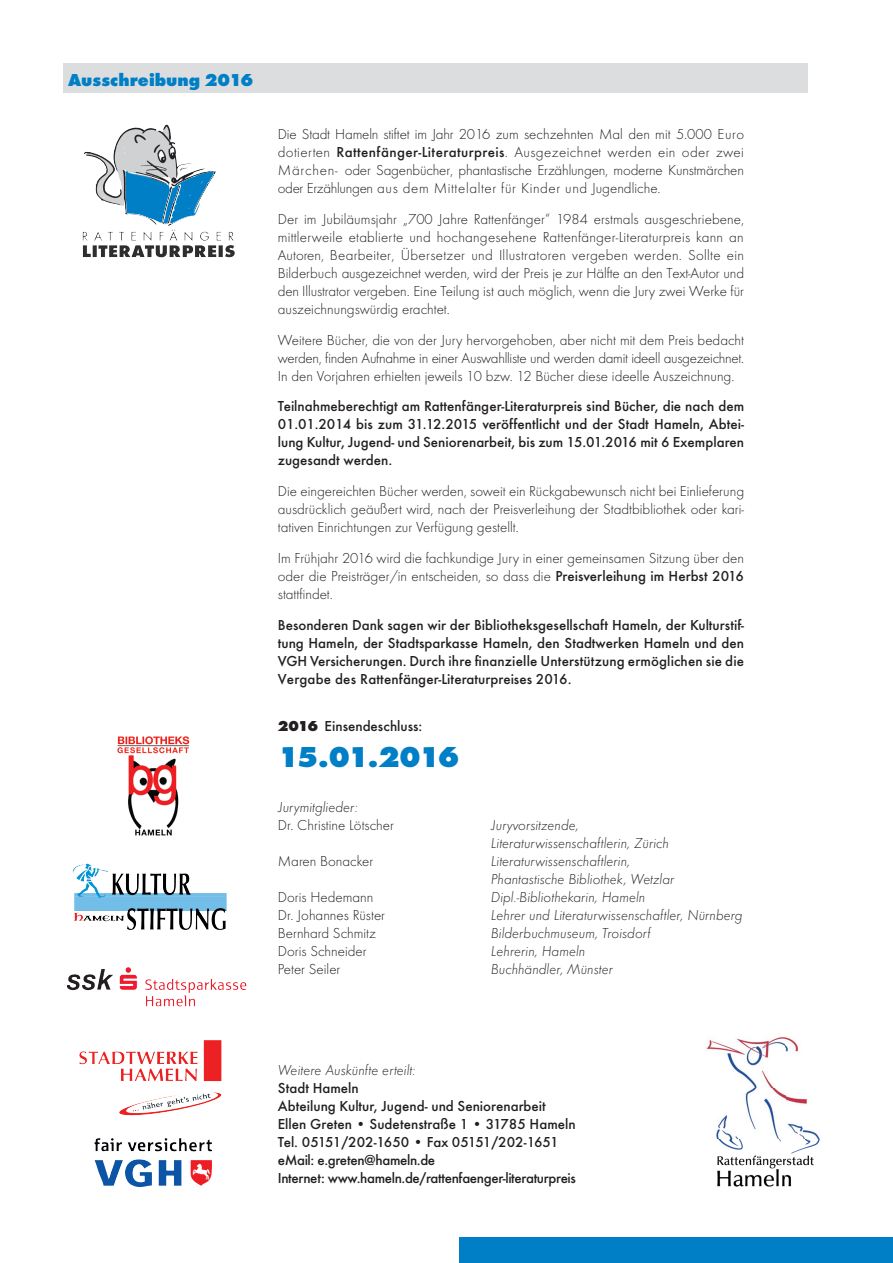
<style>
.page{position:relative;width:893px;height:1263px;background:#fff}
.page>*{position:absolute;margin:0;border:0;box-sizing:border-box;transform-origin:0 0}
.t1{font:800 30px "Futura T";letter-spacing:-.07em;color:#007fc6}
.t2{font:800 18px "Futura T";color:#007fc6}
.t3{font:300 15px/18px "Futura T";color:#231f20;text-align:justify}
.t4{font:500 15px/18px "Futura T";color:#231f20;text-align:justify}
.t5{font:italic 300 15px/18px "Futura T";color:#231f20}
.s1{font-weight:500}
.s2{font-weight:800}
</style>
<div class="page">
<div style="left:64px;top:64px;width:744px;height:29px;background:#dcdddf"></div>
<div style="left:459px;top:1237px;width:434px;height:26px;background:#007fc6"></div>
<img style="left:117px;top:736px;width:73px;height:100px">
<img style="left:73px;top:863px;width:19px;height:11px">
<img style="left:74px;top:897px;width:67px;height:33px">
<img style="left:95px;top:1138px;width:117px;height:14px">
<img style="left:82px;top:967px;width:50px;height:23px">
<img style="left:79px;top:1040px;width:143px;height:41px">
<img style="left:138px;top:172px;width:76px;height:51px">
<img style="left:84px;top:127px;width:79px;height:88px">
<img style="left:706px;top:1037px;width:114px;height:150px">
<p class="t2" style="left:68px;top:69px;width:187px">Ausschreibung 2016</p>
<p class="t3" style="left:278px;top:125px;width:468px">Die Stadt Hameln stiftet im Jahr 2016 zum sechzehnten Mal den mit 5.000 Euro dotierten <span class="s1">Rattenfänger-Literaturpreis</span>. Ausgezeichnet werden ein oder zwei Märchen- oder Sagenbücher, phantastische Erzählungen, moderne Kunstmärchen oder Erzählungen aus dem Mittelalter für Kinder und Jugendliche.</p>
<p class="t3" style="left:278px;top:210px;width:468px">Der im Jubiläumsjahr „700 Jahre Rattenfänger“ 1984 erstmals ausgeschriebene, mittlerweile etablierte und hochangesehene Rattenfänger-Literaturpreis kann an Autoren, Bearbeiter, Übersetzer und Illustratoren vergeben werden. Sollte ein Bilderbuch ausgezeichnet werden, wird der Preis je zur Hälfte an den Text-Autor und den Illustrator vergeben. Eine Teilung ist auch möglich, wenn die Jury zwei Werke für auszeichnungswürdig erachtet.</p>
<p class="t3" style="left:278px;top:330px;width:468px">Weitere Bücher, die von der Jury hervorgehoben, aber nicht mit dem Preis bedacht werden, finden Aufnahme in einer Auswahlliste und werden damit ideell ausgezeichnet.<br>In den Vorjahren erhielten jeweils 10 bzw. 12 Bücher diese ideelle Auszeichnung.</p>
<p class="t4" style="left:278px;top:397px;width:468px">Teilnahmeberechtigt am Rattenfänger-Literaturpreis sind Bücher, die nach dem 01.01.2014 bis zum 31.12.2015 veröffentlicht und der Stadt Hameln, Abtei&shy;lung Kultur, Jugend- und Seniorenarbeit, bis zum 15.01.2016 mit 6 Exemplaren zugesandt werden.</p>
<p class="t3" style="left:278px;top:482px;width:468px">Die eingereichten Bücher werden, soweit ein Rückgabewunsch nicht bei Einlieferung ausdrücklich geäußert wird, nach der Preisverleihung der Stadtbibliothek oder kari&shy;tativen Einrichtungen zur Verfügung gestellt.</p>
<p class="t3" style="left:278px;top:549px;width:468px">Im Frühjahr 2016 wird die fachkundige Jury in einer gemeinsamen Sitzung über den oder die Preisträger/in entscheiden, so dass die <span class="s1">Preisverleihung im Herbst 2016 </span>stattfindet.</p>
<p class="t4" style="left:278px;top:615px;width:468px">Besonderen Dank sagen wir der Bibliotheksgesellschaft Hameln, der Kulturstif&shy;tung Hameln, der Stadtsparkasse Hameln, den Stadtwerken Hameln und den VGH Versicherungen. Durch ihre finanzielle Unterstützung ermöglichen sie die Vergabe des Rattenfänger-Literaturpreises 2016.</p>
<p class="t4" style="left:278px;top:717px;width:146px"><span class="s2">2016</span> Einsendeschluss:</p>
<h1 class="t1" style="left:278px;top:739px;width:183px">15.01.2016</h1>
<p class="t5" style="left:278px;top:797px;width:81px">Jurymitglieder:</p>
<p class="t3" style="left:278px;top:815px;width:118px">Dr. Christine Lötscher</p>
<p class="t5" style="left:491px;top:815px;width:180px">Juryvorsitzende,<br>Literaturwissenschaftlerin, Zürich</p>
<p class="t3" style="left:278px;top:851px;width:97px">Maren Bonacker</p>
<p class="t5" style="left:491px;top:851px;width:185px">Literaturwissenschaftlerin,<br>Phantastische Bibliothek, Wetzlar</p>
<p class="t3" style="left:278px;top:887px;width:97px">Doris Hedemann</p>
<p class="t5" style="left:491px;top:887px;width:156px">Dipl.-Bibliothekarin, Hameln</p>
<p class="t3" style="left:278px;top:905px;width:109px">Dr. Johannes Rüster</p>
<p class="t5" style="left:491px;top:905px;width:253px">Lehrer und Literaturwissenschaftler, Nürnberg</p>
<p class="t3" style="left:278px;top:923px;width:100px">Bernhard Schmitz</p>
<p class="t5" style="left:491px;top:923px;width:162px">Bilderbuchmuseum, Troisdorf</p>
<p class="t3" style="left:278px;top:941px;width:90px">Doris Schneider</p>
<p class="t5" style="left:491px;top:941px;width:96px">Lehrerin, Hameln</p>
<p class="t3" style="left:278px;top:959px;width:64px">Peter Seiler</p>
<p class="t5" style="left:491px;top:959px;width:124px">Buchhändler, Münster</p>
<p class="t5" style="left:278px;top:1061px;width:139px">Weitere Auskünfte erteilt:</p>
<p class="t4" style="left:278px;top:1079px;width:300px;text-align:left">Stadt Hameln<br>Abteilung Kultur, Jugend- und Seniorenarbeit Ellen Greten • Sudetenstraße 1 • 31785 Hameln Tel. 05151/202-1650 • Fax 05151/202-1651 eMail: e.greten@hameln.de<br>Internet: www.hameln.de/rattenfaenger-literaturpreis</p>
</div>
